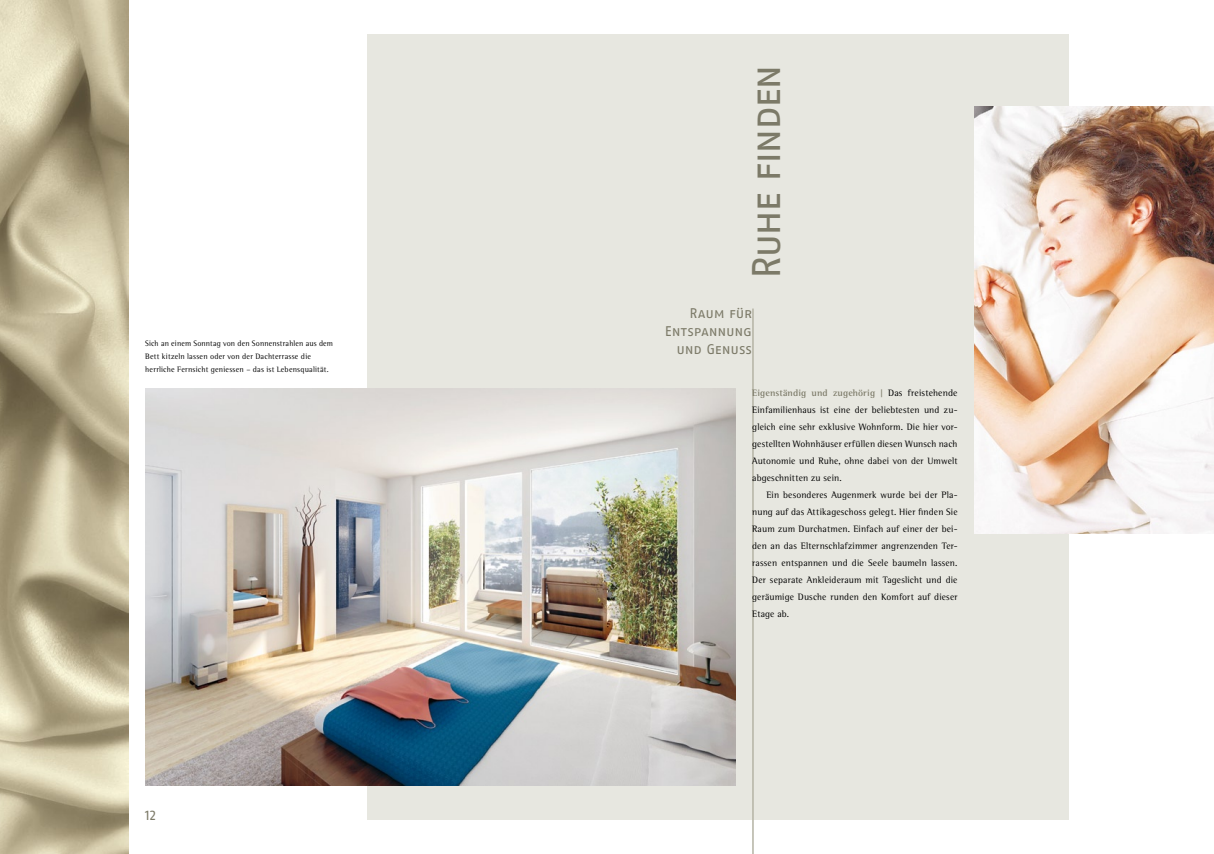
<style>
.page{position:relative;width:1214px;height:854px;background:#fff}
.page>*{position:absolute;margin:0;border:0;box-sizing:border-box;transform-origin:0 0}
.t1{font:40px "Fago No Regular Lf Caps";letter-spacing:-.055em;color:#7c7a68}
.t2{font:14px/18px "Fago No Regular Lf Caps";letter-spacing:-.015em;color:#7c7a68;text-align:right}
.t3{font:9.5px/17px "Rotis Semi Serif";letter-spacing:.015em;color:#000;text-align:justify}
.t4{font:8px/13px "Rotis Semi Serif";letter-spacing:.02em;color:#000}
.s1{font-weight:700;color:#7c7a68}
.s2{font-weight:700;font-size:9px;color:#7c7a68}
</style>
<div class="page">
<div style="left:367px;top:34px;width:701px;height:785px;background:#e7e7e0"></div>
<hr style="left:752px;top:308px;width:1px;height:545px;background:#b4b3a4">
<img style="left:145px;top:388px;width:590px;height:397px">
<img style="left:974px;top:107px;width:239px;height:426px">
<img style="left:0;top:0;width:128px;height:853px">
<p class="t4" style="left:145px;top:336px;width:189px">Sich an einem Sonntag von den Sonnenstrahlen aus dem<br>Bett kitzeln lassen oder von der Dachterrasse die herrliche Fernsicht geniessen – das ist Lebensqualität.</p>
<h2 class="t2" style="left:145px;top:805px;width:12px">12</h2>
<h1 class="t1" style="left:743px;top:279px;width:216px;rotate:-90deg">Ruhe finden</h1>
<h2 class="t2" style="left:665px;top:304px;width:89px">Raum für<br>Entspannung und Genuss</h2>
<p class="t3" style="left:752px;top:383px;width:207px"><span class="s1">Eigenständig und zugehörig</span> <span class="s2">|</span> Das freistehende Einfamilienhaus ist eine der beliebtesten und zu&shy;gleich eine sehr exklusive Wohnform. Die hier vor&shy;gestellten Wohnhäuser erfüllen diesen Wunsch nach Autonomie und Ruhe, ohne dabei von der Umwelt abgeschnitten zu sein.</p>
<p class="t3" style="left:752px;top:485px;width:207px;text-indent:14px">Ein besonderes Augenmerk wurde bei der Pla&shy;nung auf das Attikageschoss gelegt. Hier finden Sie Raum zum Durchatmen. Einfach auf einer der bei&shy;den an das Elternschlafzimmer angrenzenden Ter&shy;rassen entspannen und die Seele baumeln lassen.<br>Der separate Ankleideraum mit Tageslicht und die geräumige Dusche runden den Komfort auf dieser Etage ab.</p>
</div>
